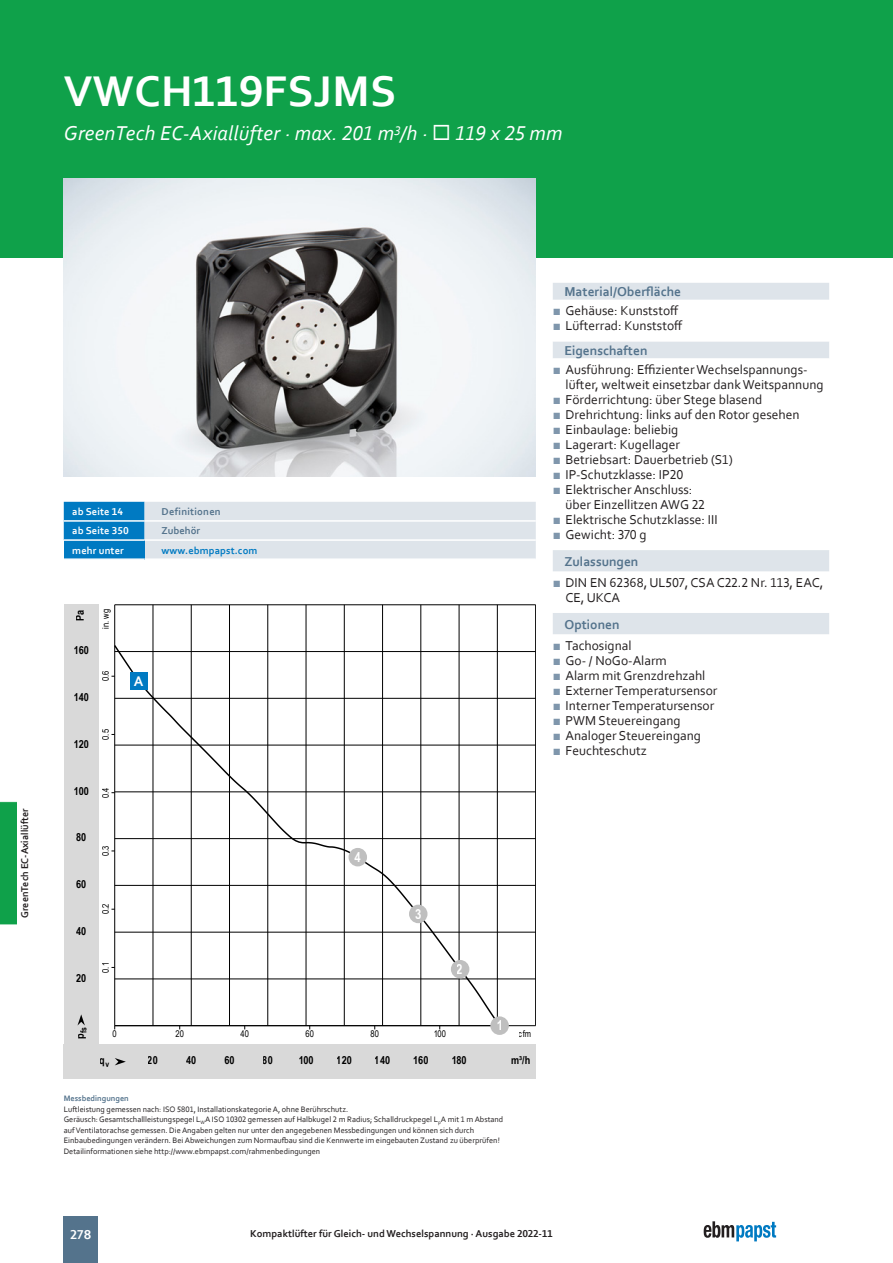
<style>
.page{position:relative;width:893px;height:1263px;background:#fff}
.page>*{position:absolute;margin:0;border:0;box-sizing:border-box;transform-origin:0 0}
.t1{font:700 45px "Corbel";letter-spacing:.01em;color:#fff}
.t2{font:italic 21px "Corbel";letter-spacing:.01em;color:#fff}
.t3{font:700 14.7px "Corbel";color:#fff}
.t4{font:700 13.8px "Arial Narrow";color:#fff}
.t5{font:13.5px/15px "Corbel";color:#231f20}
.t6{font:700 13.5px "Corbel";color:#54738c}
.t7{font:700 13.5px "Corbel";color:#fff}
.t8{font:700 11.1px "Arial Narrow";color:#000}
.t9{font:700 10.5px "Corbel";color:#231f20}
.t10{font:700 10.5px "Corbel";letter-spacing:.01em;color:#fff}
.t11{font:700 10.5px "Corbel";letter-spacing:.01em;color:#007ac2}
.t12{font:700 10.5px "Corbel";letter-spacing:.02em;color:#54738c}
.t13{font:700 10.5px "Corbel";color:#54738c}
.t14{font:700 10.35px "Corbel";color:#231f20}
.t15{font:9.3px "Arial Narrow";color:#000}
.t16{font:700 8.4px "Arial Narrow";color:#000}
.t17{font:8.25px/10.5px "Corbel";color:#231f20}
.t18{font:700 8.25px "Corbel";color:#54738c}
.s1{font-family:"Arial";font-weight:700;color:#7f96ac}
.s2{font-weight:700;color:#54738c}
</style>
<div class="page">
<div style="left:0;top:801px;width:17px;height:124px;background:#0fa14a"></div>
<svg style="left:0;top:801px;width:17px;height:1px"></svg>
<svg style="left:0;top:924px;width:17px;height:1px"></svg>
<div style="left:0;top:0;width:893px;height:257px;background:#0fa14a"></div>
<svg style="left:704px;top:1221px;width:72px;height:20px"></svg>
<div style="left:64px;top:1216px;width:34px;height:47px;background:#54738c"></div>
<svg style="left:64px;top:502px;width:472px;height:56px;background:#c3d7e5"></svg>
<div style="left:64px;top:540px;width:81px;height:19px;background:#007ac2"></div>
<hr style="left:64px;top:520px;width:81px;height:2px;background:#fff">
<hr style="left:145px;top:520px;width:391px;height:2px;background:#fff">
<hr style="left:64px;top:539px;width:81px;height:2px;background:#fff">
<hr style="left:145px;top:539px;width:391px;height:2px;background:#fff">
<hr style="left:64px;top:558px;width:81px;height:2px;background:#fff">
<svg style="left:553px;top:283px;width:276px;height:351px;fill:#dee4ea"></svg>
<svg style="left:553px;top:300px;width:276px;height:250px"></svg>
<div style="left:64px;top:1044px;width:472px;height:35px;background:#d9d9d9"></div>
<div style="left:64px;top:605px;width:35px;height:439px;background:#d9d9d9"></div>
<hr style="left:114px;top:605px;width:1px;height:421px;background:#000">
<hr style="left:153px;top:605px;width:1px;height:421px;background:#000">
<hr style="left:191px;top:605px;width:1px;height:421px;background:#000">
<hr style="left:229px;top:605px;width:1px;height:421px;background:#000">
<hr style="left:267px;top:605px;width:1px;height:421px;background:#000">
<hr style="left:306px;top:605px;width:1px;height:421px;background:#000">
<hr style="left:344px;top:605px;width:1px;height:421px;background:#000">
<hr style="left:382px;top:605px;width:1px;height:421px;background:#000">
<hr style="left:421px;top:605px;width:1px;height:421px;background:#000">
<hr style="left:459px;top:605px;width:1px;height:421px;background:#000">
<hr style="left:497px;top:605px;width:1px;height:421px;background:#000">
<hr style="left:535px;top:605px;width:1px;height:421px;background:#000">
<hr style="left:115px;top:1025px;width:421px;height:1px;background:#000">
<hr style="left:115px;top:979px;width:421px;height:1px;background:#000">
<hr style="left:115px;top:932px;width:421px;height:1px;background:#000">
<hr style="left:115px;top:885px;width:421px;height:1px;background:#000">
<hr style="left:115px;top:838px;width:421px;height:1px;background:#000">
<hr style="left:115px;top:791px;width:421px;height:1px;background:#000">
<hr style="left:115px;top:745px;width:421px;height:1px;background:#000">
<hr style="left:115px;top:698px;width:421px;height:1px;background:#000">
<hr style="left:115px;top:651px;width:421px;height:1px;background:#000">
<hr style="left:115px;top:605px;width:421px;height:1px;background:#000">
<svg style="left:113px;top:644px;width:388px;height:381px"></svg>
<svg style="left:78px;top:1014px;width:7px;height:11px"></svg>
<svg style="left:115px;top:1058px;width:11px;height:7px"></svg>
<svg style="left:114px;top:1025px;width:376px;height:4px"></svg>
<div style="left:490px;top:1016px;width:19px;height:19px;background:#bfbfbf;border-radius:50%"></div>
<div style="left:451px;top:960px;width:18px;height:18px;background:#bfbfbf;border-radius:50%"></div>
<div style="left:409px;top:905px;width:18px;height:18px;background:#bfbfbf;border-radius:50%"></div>
<div style="left:349px;top:848px;width:18px;height:18px;background:#bfbfbf;border-radius:50%"></div>
<img style="left:64px;top:179px;width:472px;height:297px">
<div style="left:130px;top:672px;width:17px;height:17px;background:#007ac2"></div>
<h1 class="t1" style="left:64px;top:63px;width:334px">VWCH119FSJMS</h1>
<h2 class="t2" style="left:64px;top:120px;width:500px">GreenTech EC-Axiallüfter · max. 201 m<sup>3</sup>/h · ◻ 119 x 25 mm</h2>
<p class="t14" style="left:18px;top:918px;width:111px;rotate:-90deg">GreenTech EC-Axiallüfter</p>
<p class="t10" style="left:72px;top:505px;width:52px">ab Seite 14</p>
<p class="t12" style="left:162px;top:505px;width:61px">Definitionen</p>
<p class="t10" style="left:72px;top:524px;width:58px">ab Seite 350</p>
<p class="t13" style="left:162px;top:524px;width:40px">Zubehör</p>
<p class="t10" style="left:72px;top:543px;width:53px">mehr unter</p>
<p class="t11" style="left:162px;top:543px;width:97px">www.ebmpapst.com</p>
<p class="t8" style="left:72px;top:621px;width:13px;rotate:-90deg">Pa</p>
<p class="t15" style="left:99px;top:629px;width:21px;rotate:-90deg">in. wg</p>
<p class="t8" style="left:74px;top:642px;width:17px">160</p>
<p class="t8" style="left:74px;top:689px;width:17px">140</p>
<p class="t8" style="left:74px;top:735px;width:17px">120</p>
<p class="t15" style="left:99px;top:681px;width:12px;rotate:-90deg">0.6</p>
<p class="t15" style="left:99px;top:740px;width:12px;rotate:-90deg">0.5</p>
<p class="t8" style="left:74px;top:782px;width:17px">100</p>
<p class="t15" style="left:99px;top:798px;width:12px;rotate:-90deg">0.4</p>
<p class="t8" style="left:76px;top:829px;width:12px">80</p>
<p class="t8" style="left:76px;top:876px;width:12px">60</p>
<p class="t8" style="left:76px;top:923px;width:12px">40</p>
<p class="t8" style="left:76px;top:969px;width:12px">20</p>
<p class="t15" style="left:99px;top:856px;width:12px;rotate:-90deg">0.3</p>
<p class="t15" style="left:99px;top:914px;width:12px;rotate:-90deg">0.2</p>
<p class="t15" style="left:99px;top:973px;width:12px;rotate:-90deg">0.1</p>
<p class="t3" style="left:134px;top:671px;width:11px">A</p>
<p class="t4" style="left:355px;top:846px;width:8px">4</p>
<p class="t4" style="left:415px;top:903px;width:8px">3</p>
<p class="t4" style="left:457px;top:958px;width:8px">2</p>
<p class="t4" style="left:496px;top:1015px;width:8px">1</p>
<p class="t16" style="left:77px;top:1033px;width:8px;rotate:-90deg">fs</p>
<p class="t8" style="left:72px;top:1039px;width:7px;rotate:-90deg">p</p>
<p class="t15" style="left:519px;top:1027px;width:14px">cfm</p>
<p class="t15" style="left:113px;top:1027px;width:6px">0</p>
<p class="t15" style="left:175px;top:1027px;width:10px">20</p>
<p class="t15" style="left:240px;top:1027px;width:10px">40</p>
<p class="t15" style="left:306px;top:1027px;width:10px">60</p>
<p class="t15" style="left:371px;top:1027px;width:10px">80</p>
<p class="t15" style="left:433px;top:1027px;width:14px">100</p>
<p class="t8" style="left:100px;top:1052px;width:11px">q<sub>v</sub></p>
<p class="t8" style="left:511px;top:1052px;width:21px">m³/h</p>
<p class="t8" style="left:148px;top:1052px;width:12px">20</p>
<p class="t8" style="left:186px;top:1052px;width:12px">40</p>
<p class="t8" style="left:224px;top:1052px;width:12px">60</p>
<p class="t8" style="left:263px;top:1052px;width:12px">80</p>
<p class="t8" style="left:298px;top:1052px;width:17px">100</p>
<p class="t8" style="left:337px;top:1052px;width:17px">120</p>
<p class="t8" style="left:375px;top:1052px;width:17px">140</p>
<p class="t8" style="left:413px;top:1052px;width:17px">160</p>
<p class="t8" style="left:451px;top:1052px;width:17px">180</p>
<p class="t18" style="left:64px;top:1093px;width:67px">Messbedingungen</p>
<p class="t17" style="left:64px;top:1103px;width:441px">Luftleistung gemessen nach: ISO 5801, Installationskategorie A, ohne Berührschutz.<br>Geräusch: Gesamtschallleistungspegel L<sub>W</sub>A ISO 10302 gemessen auf Halbkugel 2 m Radius; Schalldruckpegel L<sub>p</sub>A mit 1 m Abstand auf Ventilatorachse gemessen. Die Angaben gelten nur unter den angegebenen Messbedingungen und können sich durch Einbaubedingungen verändern. Bei Abweichungen zum Normaufbau sind die Kennwerte im eingebauten Zustand zu überprüfen!<br>Detailinformationen siehe http://www.ebmpapst.com/rahmenbedingungen</p>
<p class="t6" style="left:564px;top:283px;width:118px">Material/Oberfläche</p>
<p class="t5" style="left:553px;top:303px;width:127px"><span class="s1">■</span> Gehäuse: Kunststoff</p>
<p class="t5" style="left:564px;top:313px;width:120px;line-height:24.6px;text-indent:-12px"><span class="s1">■</span> Lüfterrad: Kunststoff<br><span class="s2">Eigenschaften</span></p>
<p class="t5" style="left:566px;top:362px;width:260px;text-indent:-13px"><span class="s1">■</span> Ausführung: Effizienter Wechselspannungs&shy;lüfter, weltweit einsetzbar dank Weitspannung</p>
<p class="t5" style="left:553px;top:392px;width:211px"><span class="s1">■</span> Förderrichtung: über Stege blasend</p>
<p class="t5" style="left:553px;top:407px;width:248px"><span class="s1">■</span> Drehrichtung: links auf den Rotor gesehen</p>
<p class="t5" style="left:553px;top:422px;width:127px"><span class="s1">■</span> Einbaulage: beliebig</p>
<p class="t5" style="left:553px;top:437px;width:129px"><span class="s1">■</span> Lagerart: Kugellager</p>
<p class="t5" style="left:553px;top:452px;width:181px"><span class="s1">■</span> Betriebsart: Dauerbetrieb (S1)</p>
<p class="t5" style="left:553px;top:467px;width:132px"><span class="s1">■</span> IP-Schutzklasse: IP20</p>
<p class="t5" style="left:566px;top:482px;width:141px;text-indent:-13px"><span class="s1">■</span> Elektrischer Anschluss: über Einzellitzen AWG 22</p>
<p class="t5" style="left:553px;top:512px;width:167px"><span class="s1">■</span> Elektrische Schutzklasse: III</p>
<p class="t5" style="left:553px;top:521px;width:96px;line-height:26.7px;text-align:center"><span class="s1">■</span> Gewicht: 370 g<br><span class="s2">Zulassungen</span></p>
<p class="t5" style="left:566px;top:575px;width:259px;text-indent:-13px"><span class="s1">■</span> DIN EN 62368, UL507, CSA C22.2 Nr. 113, EAC,<br>CE, UKCA</p>
<p class="t6" style="left:564px;top:616px;width:57px">Optionen</p>
<p class="t5" style="left:553px;top:637px;width:80px"><span class="s1">■</span> Tachosignal</p>
<p class="t5" style="left:553px;top:652px;width:115px"><span class="s1">■</span> Go- / NoGo-Alarm</p>
<p class="t5" style="left:553px;top:667px;width:154px"><span class="s1">■</span> Alarm mit Grenzdrehzahl</p>
<p class="t5" style="left:553px;top:682px;width:166px"><span class="s1">■</span> Externer Temperatursensor</p>
<p class="t5" style="left:553px;top:697px;width:163px"><span class="s1">■</span> Interner Temperatursensor</p>
<p class="t5" style="left:553px;top:712px;width:129px"><span class="s1">■</span> PWM Steuereingang</p>
<p class="t5" style="left:553px;top:727px;width:150px"><span class="s1">■</span> Analoger Steuereingang</p>
<p class="t5" style="left:553px;top:742px;width:96px"><span class="s1">■</span> Feuchteschutz</p>
<p class="t7" style="left:70px;top:1226px;width:23px">278</p>
<p class="t9" style="left:250px;top:1227px;width:304px">Kompaktlüfter für Gleich- und Wechselspannung · Ausgabe 2022-11</p>
</div>
